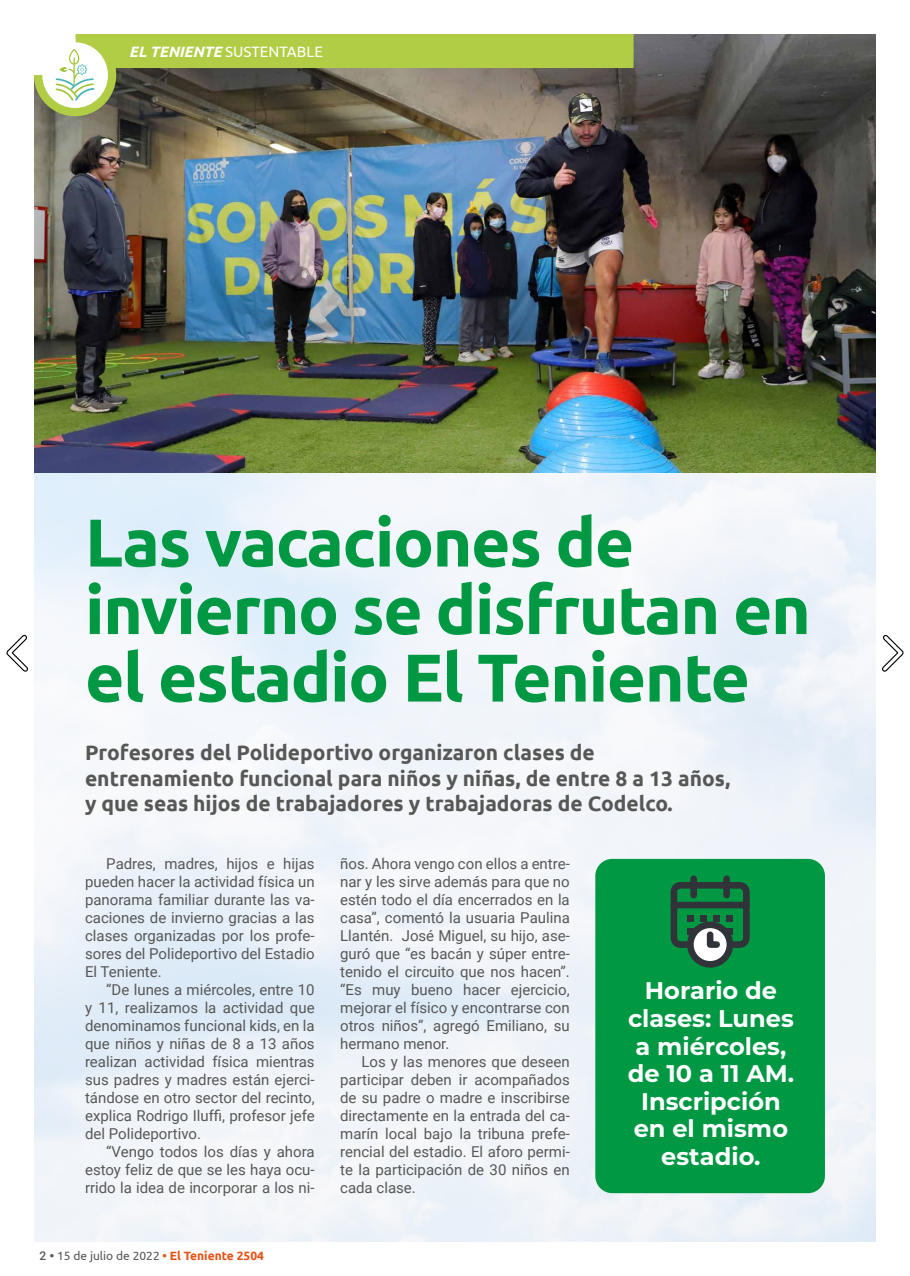
<style>
.page{position:relative;width:910px;height:1276px;background:#fff}
.page>*{position:absolute;margin:0;border:0;box-sizing:border-box;transform-origin:0 0}
.t1{font:700 67.5px/67.5px "Ubuntu";letter-spacing:-.02em;color:#009843}
.t2{font:700 24.15px/27.5px "Montserrat";color:#fff;text-align:center}
.t3{font:700 21px/25.5px "Ubuntu";color:#575756}
.t4{font:15px/18px "Roboto";color:#575756;text-align:justify}
.t5{font:15px "Ubuntu";color:#fff}
.t6{font:12px "Ubuntu";color:#575756}
.s1{font-weight:700;font-style:italic}
.s2{font-family:"Roboto";font-weight:500}
.s3{font-weight:700}
.s4{font-weight:700;color:#e65113}
</style>
<div class="page">
<img style="left:34px;top:473px;width:842px;height:769px">
<img style="left:34px;top:34px;width:842px;height:439px">
<svg style="left:34px;top:34px;width:600px;height:82px;background:#91985d"></svg>
<div style="left:595px;top:859px;width:230px;height:334px;background:#009843;border-radius:17px"></div>
<svg style="left:670px;top:875px;width:80px;height:93px"></svg>
<svg style="left:6px;top:634px;width:22px;height:38px"></svg>
<svg style="left:882px;top:634px;width:22px;height:38px"></svg>
<p class="t5" style="left:129px;top:43px;width:195px"><span class="s1">EL TENIENTE</span> SUSTENTABLE</p>
<h1 class="t1" style="left:85px;top:508px;width:727px">Las vacaciones de invierno se disfrutan en el estadio El Teniente</h1>
<h3 class="t3" style="left:85px;top:740px;width:647px">Profesores del Polideportivo organizaron clases de entrenamiento funcional para niños y niñas, de entre 8 a 13 años, y que seas hijos de trabajadores y trabajadoras de Codelco.</h3>
<p class="t4" style="left:85px;top:854px;width:231px;text-indent:21px">Padres, madres, hijos e hijas pueden hacer la actividad física un panorama familiar durante las va&shy;caciones de invierno gracias a las clases organizadas por los profe&shy;sores del Polideportivo del Estadio El Teniente.</p>
<p class="t4" style="left:85px;top:980px;width:231px;text-indent:21px">“De lunes a miércoles, entre 10 y 11, realizamos la actividad que denominamos funcional kids, en la que niños y niñas de 8 a 13 años realizan actividad física mientras sus padres y madres están ejerci&shy;tándose en otro sector del recinto, explica Rodrigo Iluffi, profesor jefe del Polideportivo.</p>
<p class="t4" style="left:85px;top:1142px;width:231px;text-indent:21px">“Vengo todos los días y ahora estoy feliz de que se les haya ocu&shy;rrido la idea de incorporar a los ni-</p>
<p class="t6" style="left:40px;top:1248px;width:226px"><span class="s2">2</span> <span class="s3">•</span> 15 de julio de 2022 <span class="s4">• El Teniente 2504</span></p>
<p class="t4" style="left:340px;top:854px;width:231px">ños. Ahora vengo con ellos a entre&shy;nar y les sirve además para que no estén todo el día encerrados en la casa”, comentó la usuaria Paulina Llantén. José Miguel, su hijo, ase&shy;guró que “es bacán y súper entre&shy;tenido el circuito que nos hacen”. “Es muy bueno hacer ejercicio, mejorar el físico y encontrarse con otros niños”, agregó Emiliano, su hermano menor.</p>
<p class="t4" style="left:340px;top:1052px;width:231px;text-indent:21px">Los y las menores que deseen participar deben ir acompañados de su padre o madre e inscribirse directamente en la entrada del ca&shy;marín local bajo la tribuna prefe&shy;rencial del estadio. El aforo permi&shy;te la participación de 30 niños en cada clase.</p>
<h2 class="t2" style="left:628px;top:976px;width:168px">Horario de clases: Lunes a miércoles, de 10 a 11 AM.<br>Inscripción en el mismo estadio.</h2>
</div>
